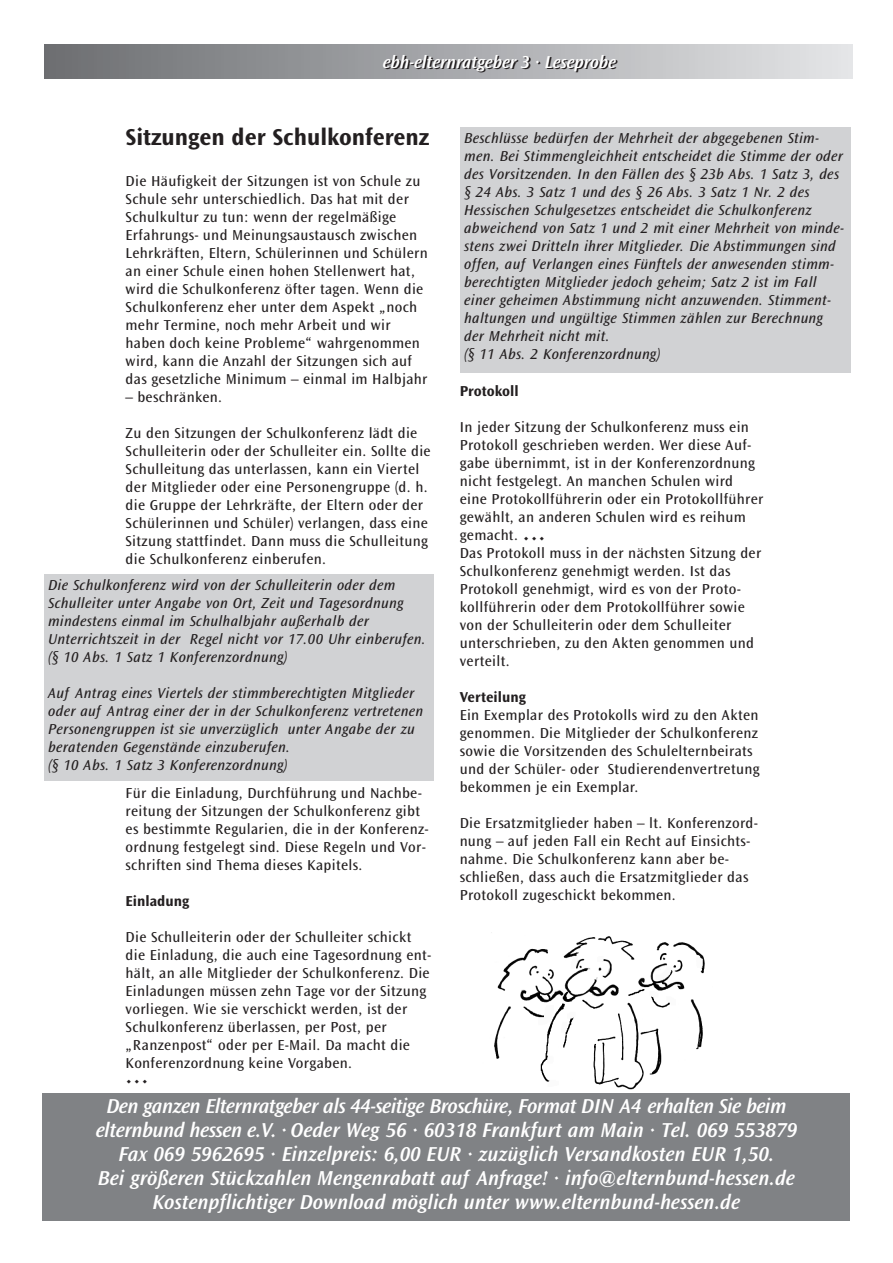
<style>
.page{position:relative;width:893px;height:1263px;background:#fff}
.page>*{position:absolute;margin:0;border:0;box-sizing:border-box;transform-origin:0 0}
.t1{font:27px "Ocean Sans";color:#231f20}
.t2{font:700 24px "Ocean Sans";color:#231f20}
.t3{font:italic 600 21px/24px "Ocean Sans";color:#fff;text-align:center}
.t4{font:italic 600 18px "Ocean Sans";color:#231f20}
.t5{font:15px/18px "Ocean Sans";letter-spacing:.02em;color:#231f20}
.t6{font:italic 15px/18px "Ocean Sans";letter-spacing:.02em;color:#231f20}
.t7{font:700 15px "Ocean Sans";color:#231f20}
.s1{font-size:27px}
</style>
<div class="page">
<div style="left:44px;top:45px;width:808px;height:34px;background:linear-gradient(to right,#6b6d71,#e4e5e7)"></div>
<div style="left:44px;top:575px;width:389px;height:206px;background:#d1d2d4"></div>
<img style="left:491px;top:932px;width:214px;height:158px">
<div style="left:43px;top:1093px;width:807px;height:127px;background:#808285"></div>
<div style="left:460px;top:128px;width:390px;height:245px;background:#d1d2d4"></div>
<p class="t4" style="left:384px;top:56px;width:235px">ebh-elternratgeber 3 · Leseprobe</p>
<h2 class="t2" style="left:126px;top:128px;width:305px">Sitzungen der Schulkonferenz</h2>
<p class="t5" style="left:126px;top:173px;width:304px">Die Häufigkeit der Sitzungen ist von Schule zu Schule sehr unterschiedlich. Das hat mit der Schulkultur zu tun: wenn der regelmäßige Erfahrungs- und Meinungsaustausch zwischen Lehrkräften, Eltern, Schülerinnen und Schülern an einer Schule einen hohen Stellenwert hat, wird die Schulkonferenz öfter tagen. Wenn die Schulkonferenz eher unter dem Aspekt „noch mehr Termine, noch mehr Arbeit und wir haben doch keine Probleme“ wahrgenommen wird, kann die Anzahl der Sitzungen sich auf das gesetzliche Minimum – einmal im Halbjahr</p>
<p class="t5" style="left:126px;top:389px;width:98px">– beschränken.</p>
<p class="t5" style="left:126px;top:425px;width:306px">Zu den Sitzungen der Schulkonferenz lädt die Schulleiterin oder der Schulleiter ein. Sollte die Schulleitung das unterlassen, kann ein Viertel der Mitglieder oder eine Personengruppe (d. h. die Gruppe der Lehrkräfte, der Eltern oder der Schülerinnen und Schüler) verlangen, dass eine Sitzung stattfindet. Dann muss die Schulleitung die Schulkonferenz einberufen.</p>
<p class="t6" style="left:48px;top:577px;width:379px">Die Schulkonferenz wird von der Schulleiterin oder dem Schulleiter unter Angabe von Ort, Zeit und Tagesordnung mindestens einmal im Schulhalbjahr außerhalb der Unterrichtszeit in der Regel nicht vor 17.00 Uhr einberufen. (§ 10 Abs. 1 Satz 1 Konferenzordnung)</p>
<p class="t6" style="left:48px;top:685px;width:377px">Auf Antrag eines Viertels der stimmberechtigten Mitglieder oder auf Antrag einer der in der Schulkonferenz vertretenen Personengruppen ist sie unverzüglich unter Angabe der zu beratenden Gegenstände einzuberufen.<br>(§ 10 Abs. 1 Satz 3 Konferenzordnung)</p>
<p class="t5" style="left:126px;top:785px;width:305px">Für die Einladung, Durchführung und Nach be - reitung der Sitzungen der Schulkonferenz gibt es bestimmte Regularien, die in der Konferenz - ordnung festgelegt sind. Diese Regeln und Vor - schriften sind Thema dieses Kapitels.</p>
<p class="t7" style="left:126px;top:895px;width:65px">Einladung</p>
<p class="t5" style="left:126px;top:929px;width:307px">Die Schulleiterin oder der Schulleiter schickt die Einladung, die auch eine Tagesordnung ent&shy;hält, an alle Mitglieder der Schulkonferenz. Die Einladungen müssen zehn Tage vor der Sitzung vorliegen. Wie sie verschickt werden, ist der Schulkonferenz überlassen, per Post, per „Ranzenpost“ oder per E-Mail. Da macht die Konferenzordnung keine Vorgaben.</p>
<h1 class="t1" style="left:126px;top:1063px;width:24px">...</h1>
<p class="t6" style="left:464px;top:130px;width:381px">Beschlüsse bedürfen der Mehrheit der abgegebenen Stim - men. Bei Stimmengleichheit entscheidet die Stimme der oder des Vorsitzenden. In den Fällen des § 23b Abs. 1 Satz 3, des § 24 Abs. 3 Satz 1 und des § 26 Abs. 3 Satz 1 Nr. 2 des Hessischen Schulgesetzes entscheidet die Schulkonferenz abweichend von Satz 1 und 2 mit einer Mehrheit von minde&shy;stens zwei Dritteln ihrer Mitglieder. Die Abstimmungen sind offen, auf Verlangen eines Fünftels der anwesenden stimm&shy;berechtigten Mitglieder jedoch geheim; Satz 2 ist im Fall einer geheimen Abstimmung nicht anzuwenden. Stimm ent - haltungen und ungültige Stimmen zählen zur Berechnung der Mehrheit nicht mit.<br>(§ 11 Abs. 2 Konferenzordnung)</p>
<p class="t7" style="left:460px;top:385px;width:60px">Protokoll</p>
<p class="t5" style="left:460px;top:419px;width:305px">In jeder Sitzung der Schulkonferenz muss ein Protokoll geschrieben werden. Wer diese Auf - gabe übernimmt, ist in der Konferenzordnung nicht festgelegt. An manchen Schulen wird eine Protokollführerin oder ein Protokollführer gewählt, an anderen Schulen wird es reihum gemacht. <span class="s1">...<br></span>Das Protokoll muss in der nächsten Sitzung der Schulkonferenz genehmigt werden. Ist das Proto koll genehmigt, wird es von der Proto - kollführerin oder dem Protokoll führer sowie von der Schulleiterin oder dem Schulleiter unterschrieben, zu den Akten ge nommen und verteilt.</p>
<p class="t7" style="left:460px;top:691px;width:68px">Verteilung</p>
<p class="t5" style="left:460px;top:707px;width:301px">Ein Exemplar des Protokolls wird zu den Akten genommen. Die Mitglieder der Schulkonferenz sowie die Vorsitzenden des Schulelternbeirats und der Schüler- oder Studierendenvertretung bekommen je ein Exemplar.</p>
<p class="t5" style="left:460px;top:815px;width:300px">Die Ersatzmitglieder haben – lt. Konferen zord - nung – auf jeden Fall ein Recht auf Einsichts - nahme. Die Schulkonferenz kann aber be - schlie ßen, dass auch die Ersatzmitglieder das Protokoll zugeschickt bekommen.</p>
<p class="t3" style="left:96px;top:1095px;width:703px">Den ganzen Elternratgeber als 44-seitige Broschüre, Format DIN A4 erhalten Sie beim elternbund hessen e.V. · Oeder Weg 56 · 60318 Frankfurt am Main · Tel. 069 553879<br>Fax 069 5962695 · Einzelpreis: 6,00 EUR · zuzüglich Versandkosten EUR 1,50.<br>Bei größeren Stückzahlen Mengenrabatt auf Anfrage! · info@elternbund-hessen.de Kostenpflichtiger Download möglich unter www.elternbund-hessen.de</p>
</div>
